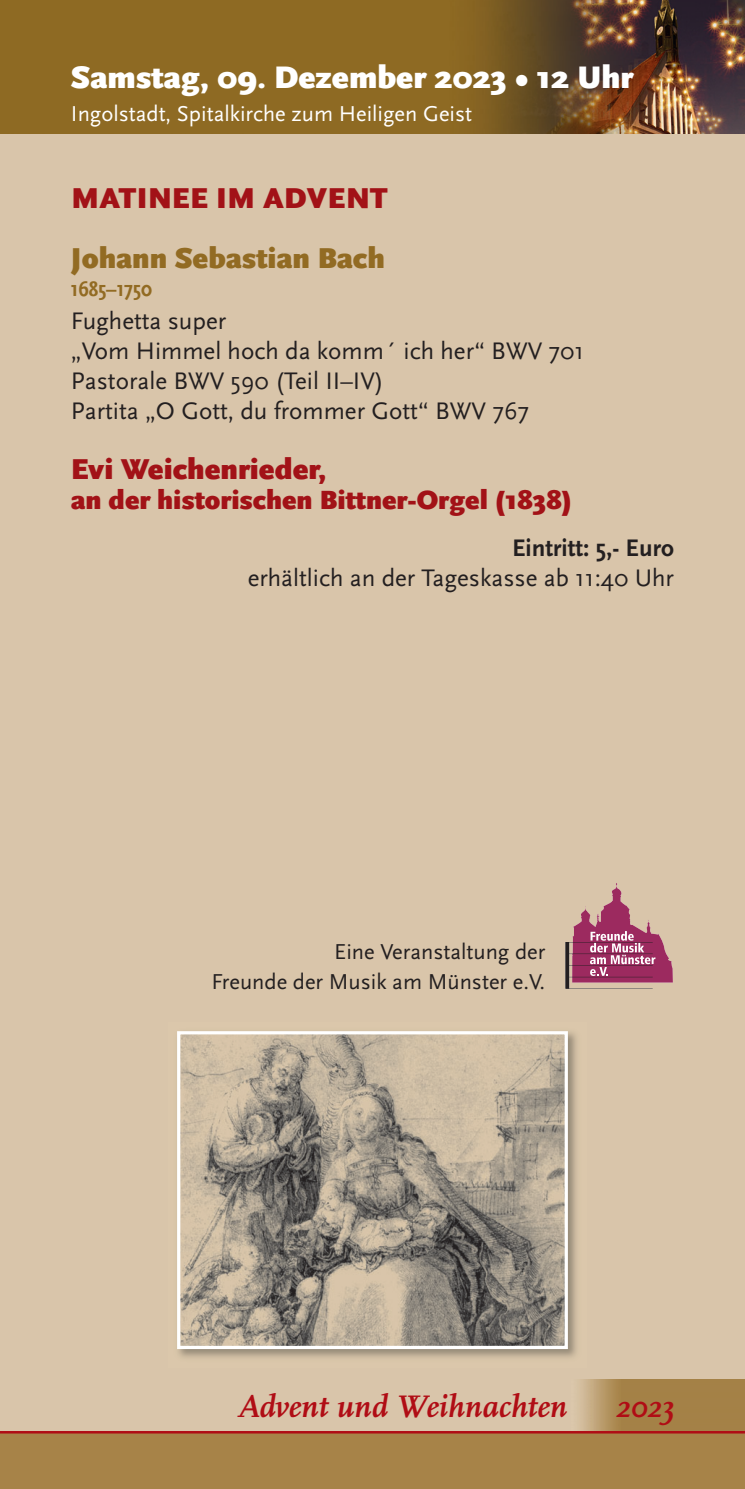
<style>
.page{position:relative;width:745px;height:1489px;background:#fff}
.page>*{position:absolute;margin:0;border:0;box-sizing:border-box;transform-origin:0 0}
.t1{font:900 32.5px "Scala Sans Pro";color:#fff}
.t2{font:italic 700 32.5px "Scala";color:#b00d15}
.t3{font:900 30px "Scala Sans Pro";color:#a21217}
.t4{font:900 30px "Scala Sans Pro";color:#926b23}
.t5{font:900 27.5px "Scala Sans Pro";color:#a21217}
.t6{font:25px/30px "Scala Sans Pro";color:#231f20}
.t7{font:700 25px "Scala Sans Pro";color:#231f20}
.t8{font:22.5px/30px "Scala Sans Pro";color:#231f20;text-align:right}
.t9{font:22.5px "Scala Sans Pro";color:#fff}
.t10{font:700 condensed 22.5px "Scala Sans Pro";color:#926b23}
</style>
<div class="page">
<div style="left:0;top:0;width:744px;height:1488px;background:#d9c5aa"></div>
<div style="left:0;top:1433px;width:744px;height:55px;background:#a78348"></div>
<hr style="left:0;top:1430px;width:744px;height:3px;background:#b00d15">
<img style="left:0;top:0;width:744px;height:133px">
<img style="left:177px;top:1031px;width:399px;height:326px">
<img style="left:181px;top:1035px;width:382px;height:309px">
<div style="left:177px;top:1031px;width:390px;height:317px;border:3px solid #fff"></div>
<svg style="left:565px;top:883px;width:107px;height:105px"></svg>
<h1 class="t1" style="left:71px;top:65px;width:563px">Samstag, 09. Dezember 2023 • 12 Uhr</h1>
<p class="t9" style="left:71px;top:104px;width:402px">Ingolstadt, Spitalkirche zum Heiligen Geist</p>
<p class="t3" style="left:71px;top:187px;width:318px">MATINEE IM ADVENT</p>
<p class="t4" style="left:71px;top:247px;width:315px">Johann Sebastian Bach</p>
<p class="t10" style="left:71px;top:275px;width:83px">1685–1750</p>
<p class="t6" style="left:71px;top:307px;width:514px">Fughetta super<br>„Vom Himmel hoch da komm´ ich her“ BWV 701<br>Pastorale BWV 590 (Teil II–IV)<br>Partita „O Gott, du frommer Gott“ BWV 767</p>
<p class="t3" style="left:71px;top:457px;width:256px">Evi Weichenrieder,</p>
<p class="t5" style="left:71px;top:488px;width:502px">an der historischen Bittner-Orgel (1838)</p>
<p class="t7" style="left:511px;top:538px;width:163px">Eintritt: 5,- Euro</p>
<p class="t6" style="left:247px;top:565px;width:427px">erhältlich an der Tageskasse ab 11:40 Uhr</p>
<p class="t8" style="left:211px;top:938px;width:335px">Eine Veranstaltung der<br>Freunde der Musik am Münster e.V.</p>
<h1 class="t2" style="left:237px;top:1386px;width:331px">Advent und Weihnachten</h1>
<h1 class="t2" style="left:615px;top:1386px;width:60px">2023</h1>
</div>
